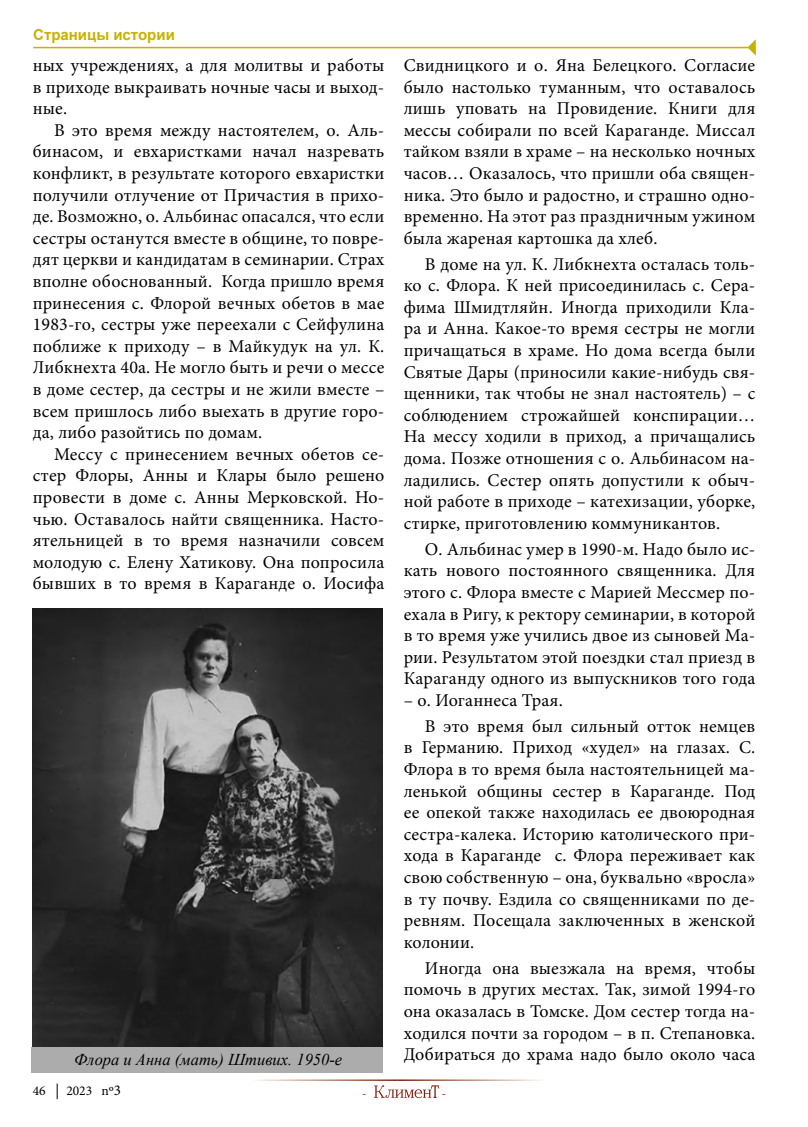
<style>
.page{position:relative;width:808px;height:1127px;background:#fff}
.page>*{position:absolute;margin:0;border:0;box-sizing:border-box;transform-origin:0 0}
.t1{font:18px/21.6px "Minion Pro";letter-spacing:.01em;color:#000;text-align:justify}
.t2{font:italic 16.5px "Times New Roman";color:#000}
.t3{font:700 15px "Arial";color:#c7b200}
.t4{font:13.5px "Minion Pro";color:#000}
.s1{font-size:15px}
</style>
<div class="page">
<svg style="left:57px;top:1083px;width:1px;height:16px"></svg>
<img style="left:32px;top:608px;width:351px;height:439px">
<div style="left:32px;top:1047px;width:351px;height:26px;background:#acacac"></div>
<hr style="left:33px;top:47px;width:723px;height:1px;background:#c7b200">
<svg style="left:747px;top:39px;width:9px;height:17px"></svg>
<svg style="left:374px;top:1085px;width:71px;height:13px"></svg>
<p class="t3" style="left:33px;top:24px;width:143px">Страницы истории</p>
<p class="t1" style="left:33px;top:54px;width:353px">ных учреждениях, а для молитвы и работы в приходе выкраивать ночные часы и выход&shy;ные.</p>
<p class="t1" style="left:33px;top:119px;width:353px;text-indent:21px">В это время между настоятелем, о. Аль&shy;бинасом, и евхаристками начал назревать конфликт, в результате которого евхаристки получили отлучение от Причастия в прихо&shy;де. Возможно, о. Альбинас опасался, что если сестры останутся вместе в общине, то повре&shy;дят церкви и кандидатам в семинарии. Страх вполне обоснованный. Когда пришло время принесения с. Флорой вечных обетов в мае 1983-го, сестры уже переехали с Сейфулина поближе к приходу – в Майкудук на ул. К.<br>Либкнехта 40а. Не могло быть и речи о мессе в доме сестер, да сестры и не жили вместе – всем пришлось либо выехать в другие горо&shy;да, либо разойтись по домам.</p>
<p class="t1" style="left:33px;top:443px;width:353px;text-indent:21px">Мессу с принесением вечных обетов се&shy;стер Флоры, Анны и Клары было решено провести в доме с. Анны Мерковской. Но&shy;чью. Оставалось найти священника. Насто&shy;ятельницей в то время назначили совсем молодую с. Елену Хатикову. Она попросила бывших в то время в Караганде о. Иосифа</p>
<p class="t1" style="left:404px;top:54px;width:353px">Свидницкого и о. Яна Белецкого. Согласие было настолько туманным, что оставалось лишь уповать на Провидение. Книги для мессы собирали по всей Караганде. Миссал тайком взяли в храме – на несколько ночных часов… Оказалось, что пришли оба священ&shy;ника. Это было и радостно, и страшно одно&shy;временно. На этот раз праздничным ужином была жареная картошка да хлеб.</p>
<p class="t1" style="left:404px;top:253px;width:353px;text-indent:21px">В доме на ул. К. Либкнехта осталась толь&shy;ко с. Флора. К ней присоединилась с. Сера&shy;фима Шмидтляйн. Иногда приходили Кла&shy;ра и Анна. Какое-то время сестры не могли причащаться в храме. Но дома всегда были Святые Дары (приносили какие-нибудь свя&shy;щенники, так чтобы не знал настоятель) – с соблюдением строжайшей конспирации… На мессу ходили в приход, а причащались дома. Позже отношения с о. Альбинасом на&shy;ладились. Сестер опять допустили к обыч&shy;ной работе в приходе – катехизации, уборке, стирке, приготовлению коммуникантов.</p>
<p class="t1" style="left:404px;top:538px;width:353px;text-indent:21px">О. Альбинас умер в 1990-м. Надо было ис&shy;кать нового постоянного священника. Для этого с. Флора вместе с Марией Мессмер по&shy;ехала в Ригу, к ректору семинарии, в которой в то время уже учились двое из сыновей Ма&shy;рии. Результатом этой поездки стал приезд в Караганду одного из выпускников того года</p>
<p class="t1" style="left:425px;top:687px;width:332px;line-height:25.8px;text-indent:-21px">– о. Иоганнеса Трая.<br>В это время был сильный отток немцев</p>
<p class="t1" style="left:404px;top:737px;width:353px">в Германию. Приход «худел» на глазах. С.<br>Флора в то время была настоятельницей ма&shy;ленькой общины сестер в Караганде. Под ее опекой также находилась ее двоюродная сестра-калека. Историю католического при&shy;хода в Караганде с. Флора переживает как свою собственную – она, буквально «вросла» в ту почву. Ездила со священниками по де&shy;ревням. Посещала заключенных в женской колонии.</p>
<p class="t1" style="left:404px;top:957px;width:353px;text-indent:21px">Иногда она выезжала на время, чтобы помочь в других местах. Так, зимой 1994-го она оказалась в Томске. Дом сестер тогда на&shy;ходился почти за городом – в п. Степановка.</p>
<p class="t2" style="left:74px;top:1048px;width:269px">Флора и Анна (мать) Штивих. 1950-е</p>
<p class="t1" style="left:404px;top:1043px;width:353px">Добираться до храма надо было около часа</p>
<p class="t4" style="left:33px;top:1081px;width:14px">46</p>
<p class="t4" style="left:66px;top:1081px;width:56px">2023 n<span class="s1">º3</span></p>
</div>
